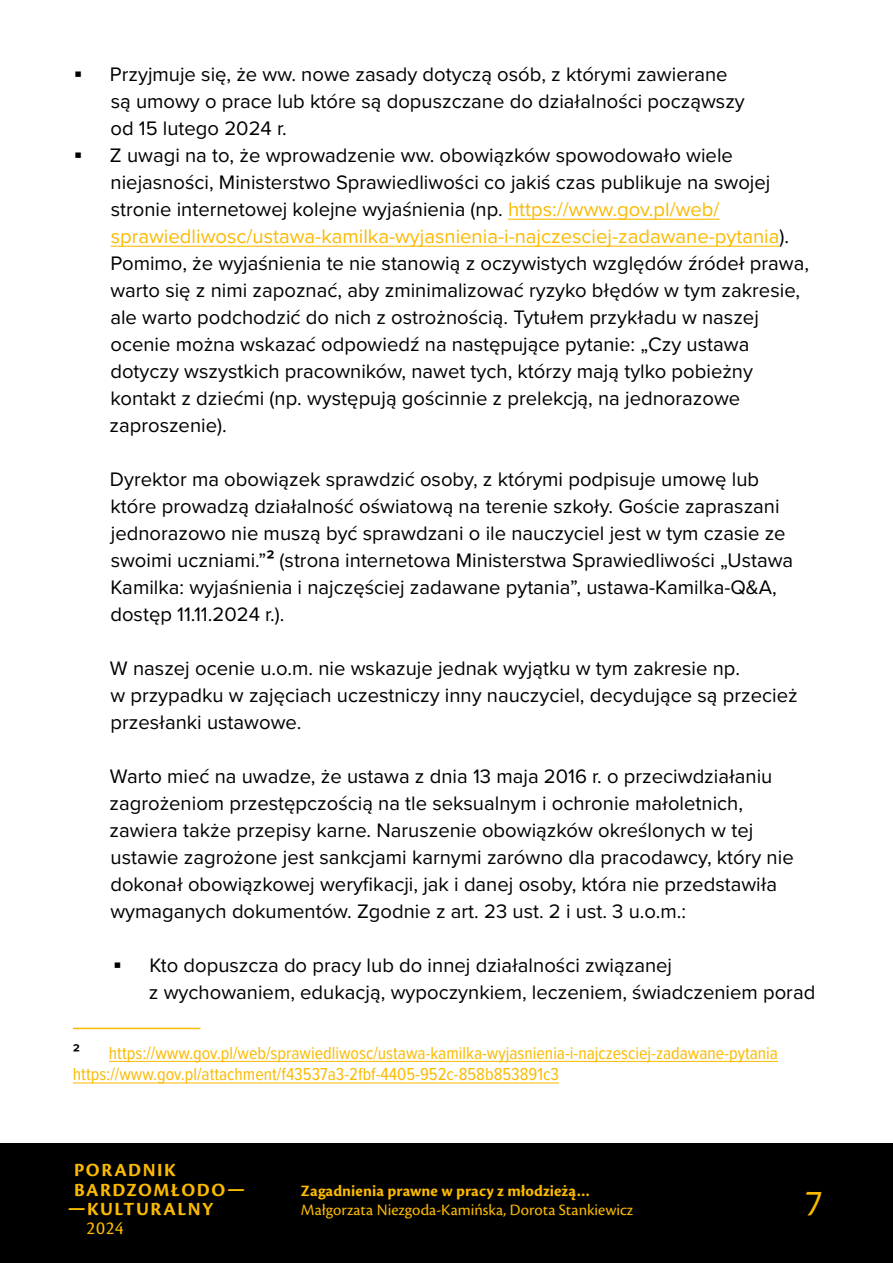
<style>
.page{position:relative;width:893px;height:1263px;background:#fff}
.page>*{position:absolute;margin:0;border:0;box-sizing:border-box;transform-origin:0 0}
.t1{font:39px "Cronos Pro";color:#fbba00}
.p1{font:20.25px/27px "Proxima Nova";color:#000}
.p1_p2{font:20.25px/27px "Proxima Nova";color:#000}
.t2{font:700 19.35px "Cronos Pro";letter-spacing:.08em;color:#fbba00}
.t3{font:19.35px "Cronos Pro";color:#fbba00}
.footnote{font:18px/21.6px "Proxima Nova Cond";color:#fbba00}
.footnote-2{font:700 18px "Proxima Nova";color:#000}
.t4{font:16.5px "Cronos Pro";color:#fbba00}
.t5{font:700 16.5px "Cronos Pro";letter-spacing:.005em;color:#fbba00}
.s1{font-family:"Lato"}
.s2{color:#fbba00}
.s3{font-weight:700}
</style>
<div class="page">
<div style="left:0;top:1144px;width:893px;height:119px;background:#000"></div>
<hr style="left:508px;top:219px;width:212px;height:1px;background:#fbba00">
<hr style="left:111px;top:246px;width:668px;height:1px;background:#fbba00">
<hr style="left:73px;top:1028px;width:127px;height:1px;background:#fbba00">
<hr style="left:109px;top:1061px;width:669px;height:1px;background:#fbba00">
<hr style="left:73px;top:1082px;width:486px;height:1px;background:#fbba00">
<p class="p1" style="left:110px;top:60px;width:636px;text-indent:-36px"><span class="s1">▪</span> Przyjmuje się, że ww. nowe zasady dotyczą osób, z którymi zawierane są umowy o prace lub które są dopuszczane do działalności począwszy od 15 lutego 2024 r.</p>
<p class="p1" style="left:110px;top:141px;width:701px;text-indent:-36px"><span class="s1">▪</span> Z uwagi na to, że wprowadzenie ww. obowiązków spowodowało wiele niejasności, Ministerstwo Sprawiedliwości co jakiś czas publikuje na swojej stronie internetowej kolejne wyjaśnienia (np. <span class="s2">https://www.gov.pl/web/ sprawiedliwosc/ustawa-kamilka-wyjasnienia-i-najczesciej-zadawane-pytania</span>).<br>Pomimo, że wyjaśnienia te nie stanowią z oczywistych względów źródeł prawa, warto się z nimi zapoznać, aby zminimalizować ryzyko błędów w tym zakresie, ale warto podchodzić do nich z ostrożnością. Tytułem przykładu w naszej ocenie można wskazać odpowiedź na następujące pytanie: „Czy ustawa dotyczy wszystkich pracowników, nawet tych, którzy mają tylko pobieżny kontakt z dziećmi (np. występują gościnnie z prelekcją, na jednorazowe zaproszenie).</p>
<p class="p1" style="left:110px;top:465px;width:685px">Dyrektor ma obowiązek sprawdzić osoby, z którymi podpisuje umowę lub które prowadzą działalność oświatową na terenie szkoły. Goście zapraszani jednorazowo nie muszą być sprawdzani o ile nauczyciel jest w tym czasie ze swoimi uczniami.”<span class="s3">2</span> (strona internetowa Ministerstwa Sprawiedliwości „Ustawa Kamilka: wyjaśnienia i najczęściej zadawane pytania”, ustawa-Kamilka-Q&amp;A, dostęp 11.11.2024 r.).</p>
<p class="p1" style="left:110px;top:654px;width:689px">W naszej ocenie u.o.m. nie wskazuje jednak wyjątku w tym zakresie np.<br>w przypadku w zajęciach uczestniczy inny nauczyciel, decydujące są przecież przesłanki ustawowe.</p>
<p class="p1" style="left:110px;top:762px;width:686px">Warto mieć na uwadze, że ustawa z dnia 13 maja 2016 r. o przeciwdziałaniu zagrożeniom przestępczością na tle seksualnym i ochronie małoletnich, zawiera także przepisy karne. Naruszenie obowiązków określonych w tej ustawie zagrożone jest sankcjami karnymi zarówno dla pracodawcy, który nie dokonał obowiązkowej weryfikacji, jak i danej osoby, która nie przedstawiła wymaganych dokumentów. Zgodnie z art. 23 ust. 2 i ust. 3 u.o.m.:</p>
<p class="p1_p2" style="left:149px;top:951px;width:668px;text-indent:-36px"><span class="s1">▪</span> Kto dopuszcza do pracy lub do innej działalności związanej<br>z wychowaniem, edukacją, wypoczynkiem, leczeniem, świadczeniem porad</p>
<p class="footnote-2" style="left:73px;top:1039px;width:9px">2</p>
<p class="footnote" style="left:73px;top:1041px;width:707px;text-indent:36px">https://www.gov.pl/web/sprawiedliwosc/ustawa-kamilka-wyjasnienia-i-najczesciej-zadawane-pytania https://www.gov.pl/attachment/f43537a3-2fbf-4405-952c-858b853891c3</p>
<p class="t2" style="left:74px;top:1159px;width:103px">PORADNIK</p>
<p class="t2" style="left:74px;top:1178px;width:173px">BARDZOMŁODO—</p>
<p class="t2" style="left:68px;top:1198px;width:147px">—KULTURALNY</p>
<p class="t3" style="left:87px;top:1217px;width:39px">2024</p>
<p class="t5" style="left:301px;top:1181px;width:291px">Zagadnienia prawne w pracy z młodzieżą…</p>
<p class="t4" style="left:301px;top:1200px;width:334px">Małgorzata Niezgoda-Kamińska, Dorota Stankiewicz</p>
<h1 class="t1" style="left:805px;top:1180px;width:20px">7</h1>
</div>
